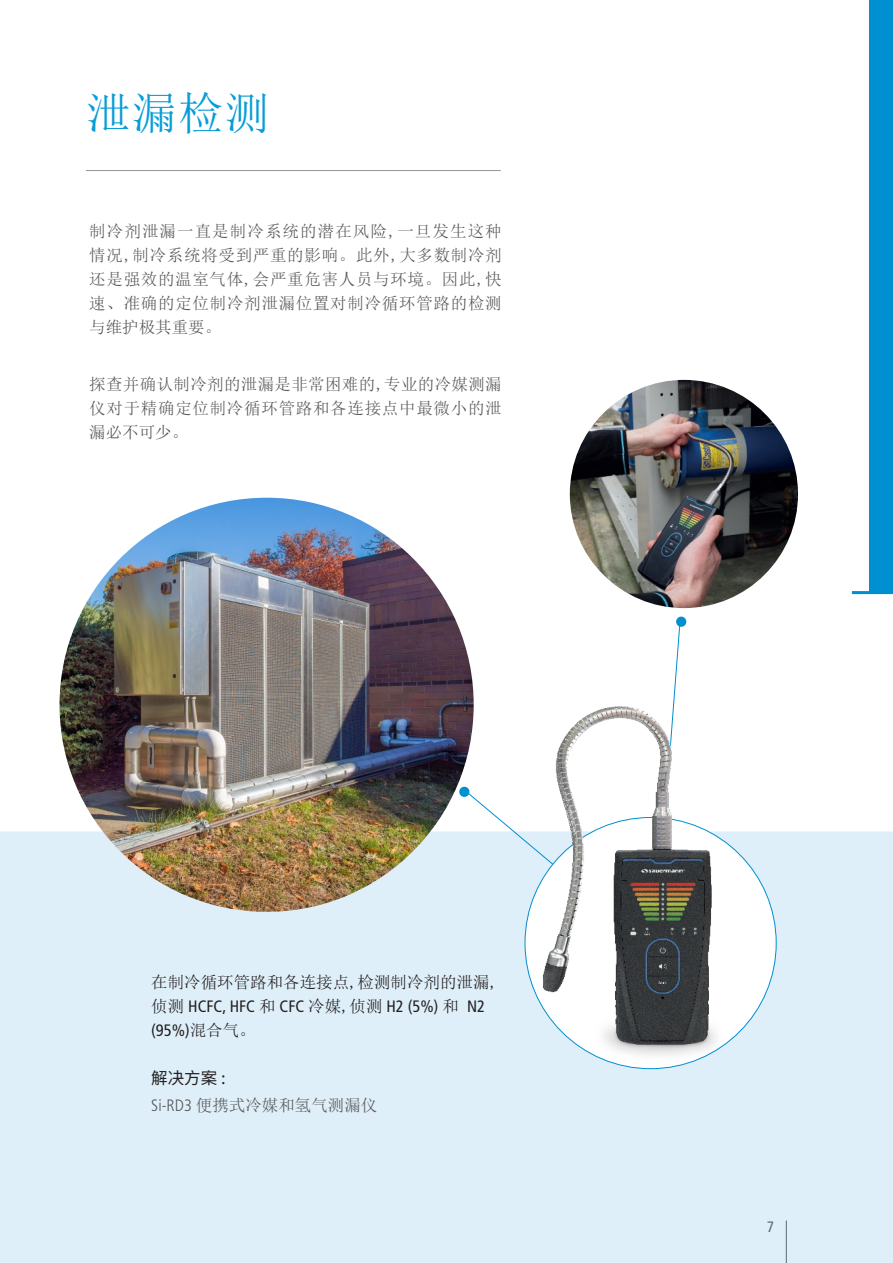
<style>
.page{position:relative;width:893px;height:1263px;background:#fff}
.page>*{position:absolute;margin:0;border:0;box-sizing:border-box;transform-origin:0 0}
.t1{font:45px "Sim Sun";color:#089dd7}
.t2{font:16.5px/24px "Sim Sun";letter-spacing:.04em;color:#57585a;text-align:justify}
.t3{font:16.5px/24px "Sim Sun";color:#231f20}
.t4{font:16.5px "Sim Sun";color:#57585a}
.t5{font:16.5px "Source Han Sans CN";color:#231f20}
.t6{font:condensed 15px "Frutiger LT Std";color:#6c6d70}
.s1{font-family:"Frutiger LT Std";font-stretch:condensed}
.s2{font-family:"Frutiger LT Std";font-weight:300;font-stretch:condensed}
</style>
<div class="page">
<div style="left:0;top:831px;width:893px;height:432px;background:#dfeff9"></div>
<hr style="left:86px;top:170px;width:415px;height:1px;background:#939598">
<svg style="left:465px;top:790px;width:62px;height:78px"></svg>
<img style="left:570px;top:380px;width:228px;height:228px;border-radius:114px">
<div style="left:676px;top:617px;width:10px;height:10px;background:#008fd0;border-radius:50%"></div>
<svg style="left:673px;top:622px;width:8px;height:72px"></svg>
<img style="left:60px;top:498px;width:414px;height:414px;border-radius:207px">
<div style="left:870px;top:0;width:23px;height:593px;background:#008fd0"></div>
<hr style="left:852px;top:591px;width:41px;height:3px;background:#008fd0">
<div style="left:459px;top:787px;width:10px;height:10px;background:#008fd0;border-radius:50%"></div>
<img style="left:527px;top:694px;width:236px;height:389px">
<p class="t1" style="left:86px;top:91px;width:186px">泄漏检测</p>
<p class="t2" style="left:89px;top:219px;width:414px">制冷剂泄漏一直是制冷系统的潜在风险,一旦发生这种情况,制冷系统将受到严重的影响。此外,大多数制冷剂还是强效的温室气体,会严重危害人员与环境。因此,快速、准确的定位制冷剂泄漏位置对制冷循环管路的检测与维护极其重要。</p>
<p class="t2" style="left:89px;top:372px;width:414px">探查并确认制冷剂的泄漏是非常困难的,专业的冷媒测漏仪对于精确定位制冷循环管路和各连接点中最微小的泄漏必不可少。</p>
<p class="t3" style="left:151px;top:970px;width:348px">在制冷循环管路和各连接点,检测制冷剂的泄漏,侦测 <span class="s1">HCFC, HFC</span> 和 <span class="s1">CFC</span> 冷媒,侦测 <span class="s1">H2 (5%)</span> 和 <span class="s1">N2 (95%)</span>混合气。</p>
<p class="t5" style="left:151px;top:1068px;width:76px">解决方案 :</p>
<p class="t4" style="left:151px;top:1096px;width:228px"><span class="s2">Si-RD3</span> 便携式冷媒和氢气测漏仪</p>
<p class="t6" style="left:767px;top:1218px;width:9px">7</p>
</div>
